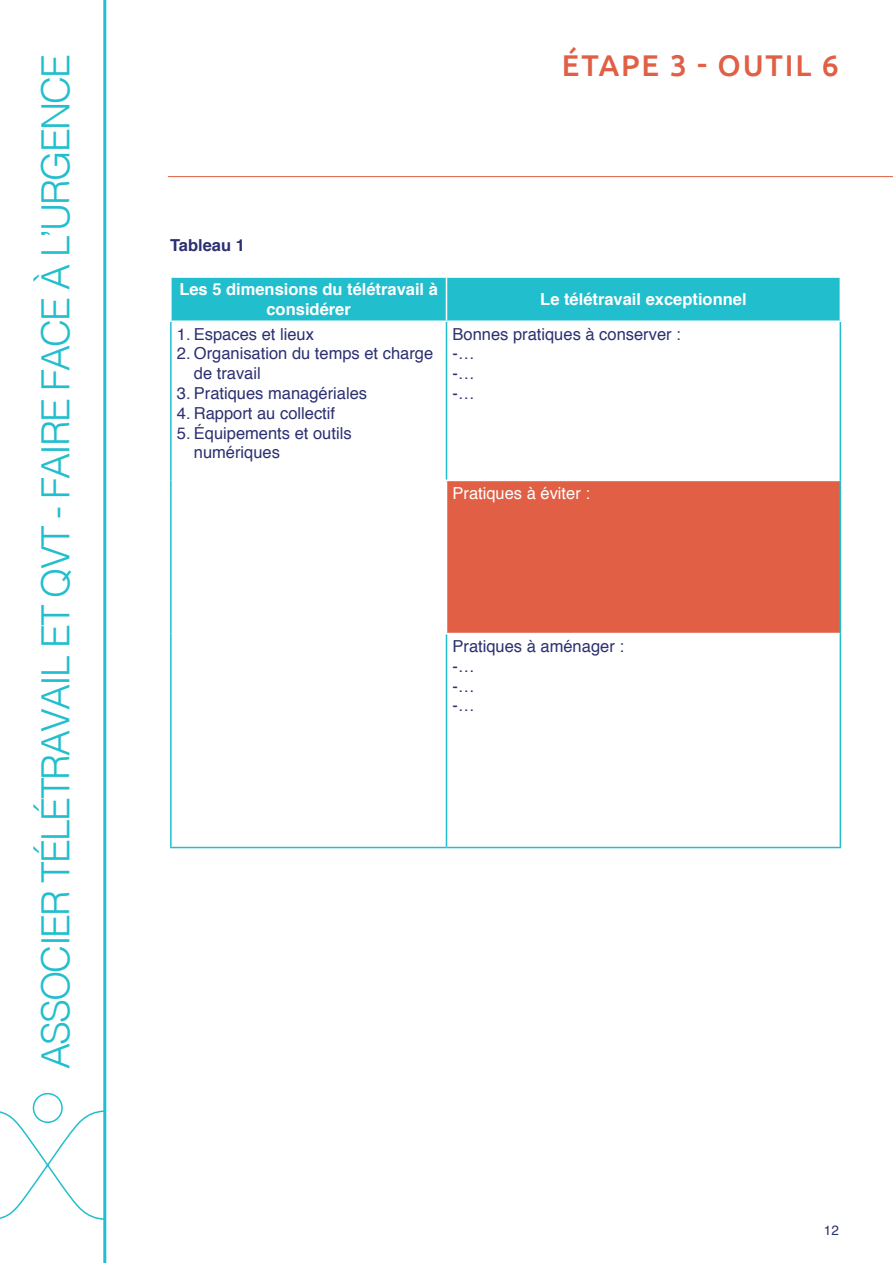
<style>
.page{position:relative;width:893px;height:1263px;background:#fff}
.page>*{position:absolute;margin:0;border:0;box-sizing:border-box;transform-origin:0 0}
.t1{font:300 39px "Helvetica";letter-spacing:-.05em;color:#21bece}
.t2{font:500 30px "Ubuntu";letter-spacing:.06em;color:#e05f45}
.t3{font:16.5px/19.8px "Helvetica";color:#2c3071}
.t4{font:700 16.5px/19.8px "Helvetica";color:#fff;text-align:center}
.t5{font:16.5px "Helvetica";color:#fff}
.t6{font:700 16.5px "Helvetica";color:#2c3071}
.t7{font:13.5px "Helvetica";color:#2c3071}
</style>
<div class="page">
<hr style="left:103px;top:0;width:3px;height:1263px;background:#21bece">
<svg style="left:0;top:1092px;width:104px;height:128px"></svg>
<hr style="left:168px;top:176px;width:725px;height:1px;background:#e05f45">
<div style="left:172px;top:278px;width:668px;height:42px;background:#21bece"></div>
<div style="left:446px;top:480px;width:394px;height:153px;background:#e05f45"></div>
<hr style="left:170px;top:322px;width:2px;height:158px;background:#21bece">
<hr style="left:446px;top:322px;width:1px;height:158px;background:#21bece">
<hr style="left:840px;top:322px;width:1px;height:158px;background:#21bece">
<hr style="left:170px;top:480px;width:2px;height:153px;background:#21bece">
<hr style="left:840px;top:480px;width:1px;height:153px;background:#21bece">
<hr style="left:170px;top:633px;width:2px;height:214px;background:#21bece">
<hr style="left:446px;top:634px;width:1px;height:213px;background:#21bece">
<hr style="left:840px;top:633px;width:1px;height:214px;background:#21bece">
<hr style="left:170px;top:847px;width:276px;height:1px;background:#21bece">
<hr style="left:446px;top:847px;width:395px;height:1px;background:#21bece">
<hr style="left:446px;top:278px;width:1px;height:42px;background:#fff">
<hr style="left:446px;top:480px;width:394px;height:1px;background:#fff">
<hr style="left:446px;top:481px;width:1px;height:152px;background:#fff">
<h1 class="t1" style="left:22px;top:1069px;width:1016px;rotate:-90deg">ASSOCIER TÉLÉTRAVAIL ET QVT - FAIRE FACE À L’URGENCE</h1>
<h2 class="t2" style="left:562px;top:47px;width:279px">ÉTAPE 3 - OUTIL 6</h2>
<p class="t6" style="left:170px;top:231px;width:76px">Tableau 1</p>
<p class="t4" style="left:179px;top:280px;width:260px">Les 5 dimensions du télétravail à considérer</p>
<p class="t4" style="left:540px;top:290px;width:208px">Le télétravail exceptionnel</p>
<p class="t3" style="left:177px;top:324px;width:139px">1. Espaces et lieux</p>
<p class="t3" style="left:194px;top:344px;width:241px;text-indent:-17px">2. Organisation du temps et charge de travail</p>
<p class="t3" style="left:177px;top:384px;width:192px">3. Pratiques managériales</p>
<p class="t3" style="left:177px;top:404px;width:160px">4. Rapport au collectif</p>
<p class="t3" style="left:194px;top:423px;width:159px;text-indent:-17px">5. Équipements et outils numériques</p>
<p class="t3" style="left:452px;top:324px;width:230px">Bonnes pratiques à conserver : -…<br>-…<br>-…</p>
<p class="t5" style="left:452px;top:480px;width:139px">Pratiques à éviter :</p>
<p class="t3" style="left:452px;top:637px;width:173px">Pratiques à aménager : -…<br>-…<br>-…</p>
<p class="t7" style="left:824px;top:1220px;width:17px">12</p>
</div>
